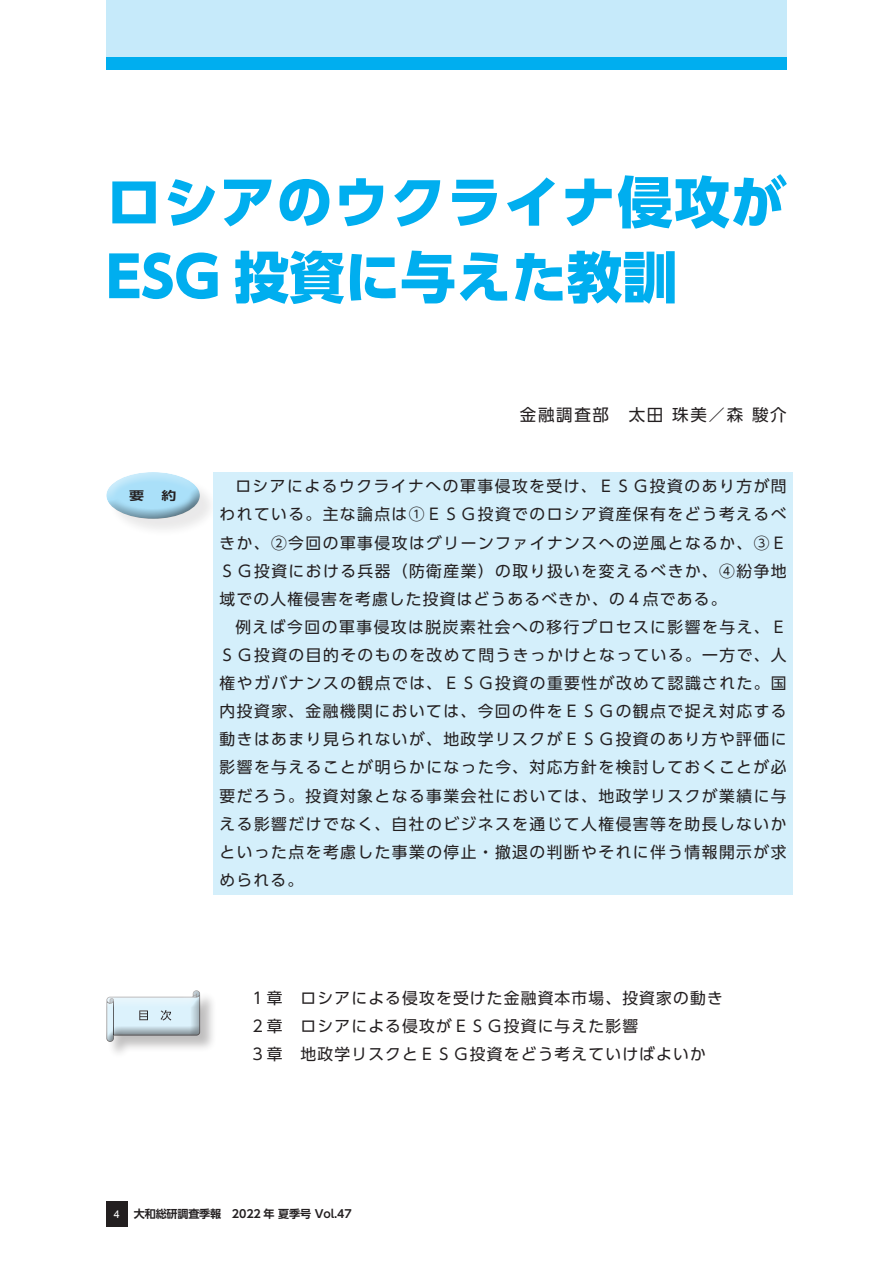
<style>
.page{position:relative;width:893px;height:1263px;background:#fff}
.page>*{position:absolute;margin:0;border:0;box-sizing:border-box;transform-origin:0 0}
.t1{font:800 55.5px/75px "UD Shin Go Pr 6";letter-spacing:.025em;color:#00aeef}
.t2{font:16.5px "UD Shin Go Pr 6";letter-spacing:.1em;color:#231f20}
.t3{font:15.75px/28px "UD Shin Go Pr 6";letter-spacing:.075em;color:#231f20;text-align:justify}
.t4{font:700 11.85px "UD Shin Go Pr 6 De";color:#231f20;scale:1.27 1}
.t5{font:700 11.1px "UD Shin Go Pr 6 De";letter-spacing:-.01em;color:#231f20}
.t6{font:10.8px "Arial";color:#fff}
</style>
<div class="page">
<div style="left:106px;top:1201px;width:22px;height:26px;background:#231f20"></div>
<div style="left:106px;top:0;width:681px;height:57px;background:#c6eafa"></div>
<div style="left:106px;top:57px;width:681px;height:13px;background:#00aeef"></div>
<div style="left:109px;top:474px;width:109px;height:64px;background:#231f20;opacity:.1"></div>
<div style="left:96px;top:472px;width:107px;height:35px;background:#fff;opacity:.75"></div>
<div style="left:101px;top:485px;width:102px;height:36px;background:#231f20;opacity:.75"></div>
<div style="left:107px;top:991px;width:110px;height:68px;background:#231f20;opacity:.29"></div>
<div style="left:105px;top:989px;width:96px;height:49px;background:#fff"></div>
<div style="left:105px;top:992px;width:96px;height:51px;background:#231f20;opacity:.75"></div>
<div style="left:213px;top:472px;width:580px;height:422px;background:#d4effb"></div>
<h1 class="t1" style="left:106px;top:163px;width:682px">ロシアのウクライナ侵攻が<br>ESG 投資に与えた教訓</h1>
<p class="t4" style="left:129px;top:486px;width:39px">要　約</p>
<p class="t2" style="left:520px;top:401px;width:268px">金融調査部　太田 珠美／森 駿介</p>
<p class="t3" style="left:220px;top:472px;width:569px;text-indent:16px">ロシアによるウクライナへの軍事侵攻を受け、ＥＳＧ投資のあり方が問われている。主な論点は①ＥＳＧ投資でのロシア資産保有をどう考えるべきか、②今回の軍事侵攻はグリーンファイナンスへの逆風となるか、③ＥＳＧ投資における兵器（防衛産業）の取り扱いを変えるべきか、④紛争地域での人権侵害を考慮した投資はどうあるべきか、の４点である。</p>
<p class="t3" style="left:220px;top:612px;width:569px;text-indent:16px">例えば今回の軍事侵攻は脱炭素社会への移行プロセスに影響を与え、ＥＳＧ投資の目的そのものを改めて問うきっかけとなっている。一方で、人権やガバナンスの観点では、ＥＳＧ投資の重要性が改めて認識された。国内投資家、金融機関においては、今回の件をＥＳＧの観点で捉え対応する動きはあまり見られないが、地政学リスクがＥＳＧ投資のあり方や評価に影響を与えることが明らかになった今、対応方針を検討しておくことが必要だろう。投資対象となる事業会社においては、地政学リスクが業績に与える影響だけでなく、自社のビジネスを通じて人権侵害等を助長しないかといった点を考慮した事業の停止・撤退の判断やそれに伴う情報開示が求められる。</p>
<p class="t3" style="left:250px;top:984px;width:474px;text-align:left">１章　ロシアによる侵攻を受けた金融資本市場、投資家の動き<br>２章　ロシアによる侵攻がＥＳＧ投資に与えた影響<br>３章　地政学リスクとＥＳＧ投資をどう考えていけばよいか</p>
<p class="t6" style="left:114px;top:1207px;width:8px">4</p>
<p class="t5" style="left:134px;top:1205px;width:219px">大和総研調査季報　2022 年 夏季号 Vol.47</p>
</div>
